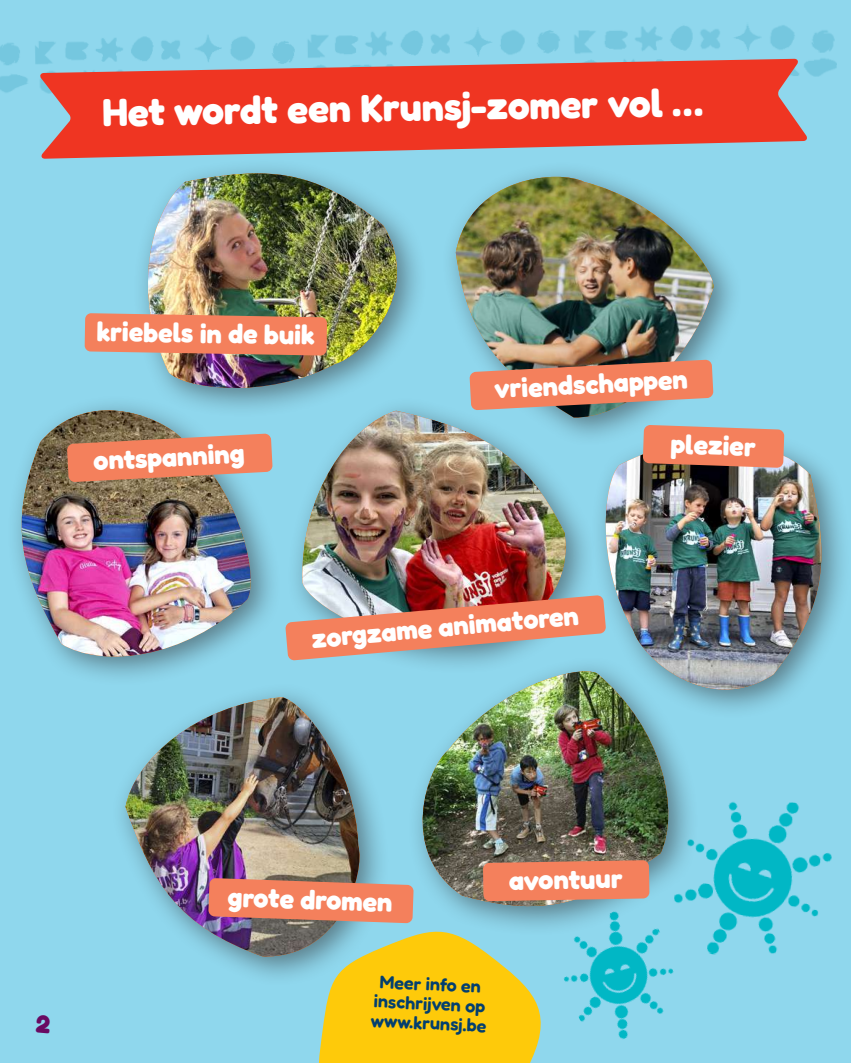
<style>
.page{position:relative;width:851px;height:1063px;background:#fff}
.page>*{position:absolute;margin:0;border:0;box-sizing:border-box;transform-origin:0 0}
.t1{font:300 39px "Fredoka";color:#fff}
.t2{font:300 27px "Fredoka";color:#fff}
.t3{font:300 18px/19.5px "Fredoka";color:#033f6f;text-align:center}
</style>
<div class="page">
<div style="left:0;top:0;width:850px;height:1063px;background:#8fd7ed"></div>
<img style="left:0;top:25px;width:837px;height:68px">
<img style="left:699px;top:801px;width:133px;height:154px">
<img style="left:649px;top:937px;width:25px;height:77px">
<svg style="left:39px;top:59px;width:768px;height:100px"></svg>
<div style="left:132px;top:157px;width:296px;height:262px;background:#8fd7ed"></div>
<svg style="left:210px;top:167px;width:208px;height:145px"></svg>
<img style="left:142px;top:173px;width:270px;height:228px">
<div style="left:440px;top:161px;width:303px;height:287px;background:#231f20;opacity:.5"></div>
<svg style="left:455px;top:169px;width:258px;height:8px"></svg>
<img style="left:455px;top:177px;width:258px;height:242px">
<div style="left:590px;top:425px;width:260px;height:295px;background:#231f20;opacity:.5"></div>
<svg style="left:596px;top:424px;width:233px;height:294px"></svg>
<img style="left:596px;top:441px;width:233px;height:263px">
<div style="left:406px;top:655px;width:293px;height:282px;background:#231f20;opacity:.5"></div>
<svg style="left:406px;top:665px;width:274px;height:195px"></svg>
<img style="left:416px;top:671px;width:264px;height:249px">
<div style="left:111px;top:682px;width:279px;height:305px;background:#231f20;opacity:.5"></div>
<img style="left:125px;top:697px;width:236px;height:261px">
<div style="left:6px;top:394px;width:275px;height:293px;background:#231f20;opacity:.5"></div>
<svg style="left:7px;top:382px;width:251px;height:286px"></svg>
<img style="left:15px;top:410px;width:242px;height:258px">
<div style="left:286px;top:396px;width:310px;height:279px;background:#231f20;opacity:.5"></div>
<img style="left:299px;top:411px;width:276px;height:184px">
<svg style="left:285px;top:595px;width:321px;height:66px"></svg>
<svg style="left:208px;top:860px;width:441px;height:203px"></svg>
<svg style="left:85px;top:313px;width:242px;height:43px;background:#e78261"></svg>
<svg style="left:67px;top:434px;width:205px;height:48px;background:#dc8363"></svg>
<svg style="left:642px;top:425px;width:142px;height:43px;background:#e38162"></svg>
<svg style="left:469px;top:360px;width:244px;height:50px;background:#d28369"></svg>
<h1 class="t1" style="left:102px;top:89px;width:602px;rotate:-1deg">Het wordt een Krunsj-zomer vol …</h1>
<p class="t2" style="left:97px;top:315px;width:220px;rotate:1deg">kriebels in de buik</p>
<p class="t2" style="left:493px;top:373px;width:195px;rotate:-3deg">vriendschappen</p>
<p class="t2" style="left:93px;top:444px;width:153px;rotate:-3deg">ontspanning</p>
<p class="t2" style="left:671px;top:428px;width:87px;rotate:2deg">plezier</p>
<p class="t2" style="left:310px;top:622px;width:270px;rotate:-5deg">zorgzame animatoren</p>
<p class="t2" style="left:228px;top:880px;width:166px;rotate:2deg">grote dromen</p>
<p class="t2" style="left:508px;top:864px;width:115px;rotate:-1deg">avontuur</p>
<p class="t3" style="left:373px;top:971px;width:117px;rotate:3deg">Meer info en inschrijven op www.krunsj.be</p>
</div>
